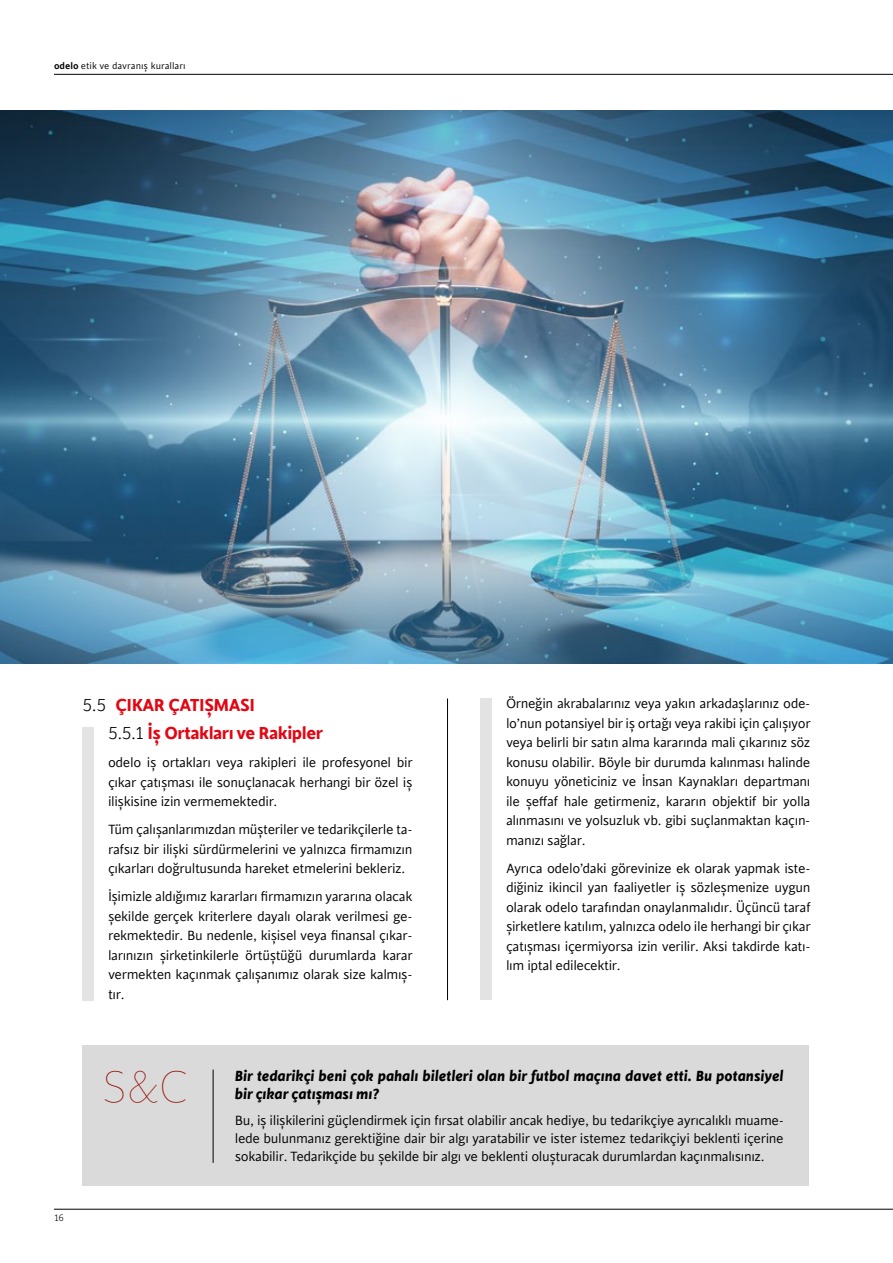
<style>
.page{position:relative;width:893px;height:1263px;background:#fff}
.page>*{position:absolute;margin:0;border:0;box-sizing:border-box;transform-origin:0 0}
.t1{font:100 49.5px "Cinta";color:#951004}
.t2{font:700 19.5px/28px "Cinta";letter-spacing:-.025em;color:#e30613}
.t3{font:italic 700 16.5px/18px "Cinta";letter-spacing:-.01em;color:#000}
.t4{font:15px/19.5px "Cinta";letter-spacing:-.025em;color:#000;text-align:justify}
.t5{font:10.5px "Cinta";color:#000}
.t6{font:300 10.5px "Cinta";color:#000}
.s1{font-weight:600}
.s2{font-weight:300;color:#000}
</style>
<div class="page">
<hr style="left:54px;top:1209px;width:839px;height:1px;background:#000">
<hr style="left:54px;top:74px;width:839px;height:1px;background:#000">
<hr style="left:447px;top:698px;width:1px;height:302px;background:#000">
<div style="left:83px;top:1045px;width:726px;height:140px;background:#dadada"></div>
<hr style="left:213px;top:1069px;width:1px;height:94px;background:#000">
<div style="left:83px;top:727px;width:11px;height:273px;background:#e3e3e3"></div>
<div style="left:480px;top:698px;width:12px;height:302px;background:#e3e3e3"></div>
<img style="left:0;top:111px;width:893px;height:552px">
<p class="t5" style="left:54px;top:60px;width:133px"><span class="s1">odelo</span> etik ve davranış kuralları</p>
<h2 class="t2" style="left:108px;top:692px;width:216px;text-indent:-25px"><span class="s2">5.5</span> ÇIKAR ÇATIŞMASI<br><span class="s2">5.5.1</span> İş Ortakları ve Rakipler</h2>
<p class="t4" style="left:108px;top:753px;width:306px">odelo iş ortakları veya rakipleri ile profesyonel bir çıkar çatışması ile sonuçlanacak herhangi bir özel iş ilişkisine izin vermemektedir.</p>
<p class="t4" style="left:108px;top:820px;width:306px">Tüm çalışanlarımızdan müşteriler ve tedarikçilerle ta&shy;rafsız bir ilişki sürdürmelerini ve yalnızca firmamızın çıkarları doğrultusunda hareket etmelerini bekleriz.</p>
<p class="t4" style="left:108px;top:887px;width:306px">İşimizle aldığımız kararları firmamızın yararına olacak şekilde gerçek kriterlere dayalı olarak verilmesi ge&shy;rekmektedir. Bu nedenle, kişisel veya finansal çıkar&shy;larınızın şirketinkilerle örtüştüğü durumlarda karar vermekten kaçınmak çalışanımız olarak size kalmış&shy;tır.</p>
<p class="t4" style="left:506px;top:694px;width:306px">Örneğin akrabalarınız veya yakın arkadaşlarınız ode&shy;lo’nun potansiyel bir iş ortağı veya rakibi için çalışıyor veya belirli bir satın alma kararında mali çıkarınız söz konusu olabilir. Böyle bir durumda kalınması halinde konuyu yöneticiniz ve İnsan Kaynakları departmanı ile şeffaf hale getirmeniz, kararın objektif bir yolla alınmasını ve yolsuzluk vb. gibi suçlanmaktan kaçın&shy;manızı sağlar.</p>
<p class="t4" style="left:506px;top:859px;width:306px">Ayrıca odelo’daki görevinize ek olarak yapmak iste&shy;diğiniz ikincil yan faaliyetler iş sözleşmenize uygun olarak odelo tarafından onaylanmalıdır. Üçüncü taraf şirketlere katılım, yalnızca odelo ile herhangi bir çıkar çatışması içermiyorsa izin verilir. Aksi takdirde katı&shy;lım iptal edilecektir.</p>
<p class="t6" style="left:54px;top:1212px;width:11px">16</p>
<h1 class="t1" style="left:102px;top:1061px;width:89px">S&amp;C</h1>
<p class="t3" style="left:235px;top:1067px;width:550px">Bir tedarikçi beni çok pahalı biletleri olan bir futbol maçına davet etti. Bu potansiyel bir çıkar çatışması mı?</p>
<p class="t4" style="left:235px;top:1112px;width:550px;line-height:18px">Bu, iş ilişkilerini güçlendirmek için fırsat olabilir ancak hediye, bu tedarikçiye ayrıcalıklı muame&shy;lede bulunmanız gerektiğine dair bir algı yaratabilir ve ister istemez tedarikçiyi beklenti içerine sokabilir. Tedarikçide bu şekilde bir algı ve beklenti oluşturacak durumlardan kaçınmalısınız.</p>
</div>
